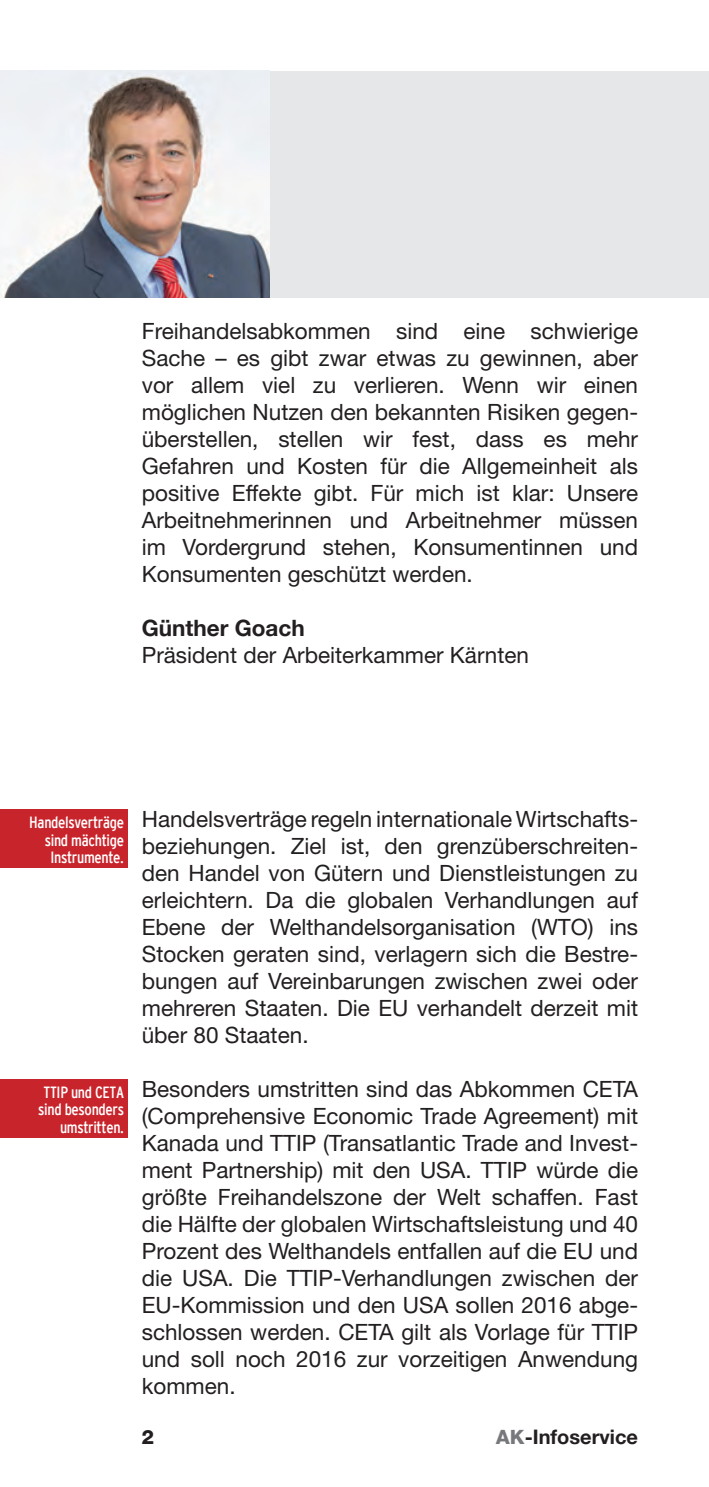
<style>
.page{position:relative;width:709px;height:1487px;background:#fff}
.page>*{position:absolute;margin:0;border:0;box-sizing:border-box;transform-origin:0 0}
.t1{font:22.5px/27px "Helvetica Neue";color:#231f20;text-align:justify}
.t2{font:700 22.5px "Helvetica Neue";color:#231f20}
.t3{font:700 20px "Helvetica Neue";color:#231f20}
.t4{font:800 20px "Neue Helvetica BQ";color:#231f20}
.t5{font:condensed 16.25px/17.5px "Interstate";letter-spacing:-.02em;color:#fff;text-align:right}
.s1{font-family:"Neue Helvetica BQ";font-weight:800;color:#76787b}
</style>
<div class="page">
<div style="left:0;top:71px;width:709px;height:227px;background:#e6e7e9"></div>
<img style="left:0;top:71px;width:269px;height:227px">
<div style="left:0;top:810px;width:128px;height:58px;background:#c8242b"></div>
<div style="left:0;top:1079px;width:128px;height:59px;background:#c8242b"></div>
<p class="t1" style="left:142px;top:317px;width:498px">Freihandelsabkommen sind eine schwierige Sache – es gibt zwar etwas zu gewinnen, aber vor allem viel zu verlieren. Wenn wir einen möglichen Nutzen den bekannten Risiken gegen&shy;überstellen, stellen wir fest, dass es mehr Gefahren und Kosten für die Allgemeinheit als positive Effekte gibt. Für mich ist klar: Unsere Arbeitnehmerinnen und Arbeitnehmer müssen im Vordergrund stehen, Konsumentinnen und Konsumenten geschützt werden.</p>
<p class="t2" style="left:142px;top:611px;width:164px">Günther Goach</p>
<p class="t1" style="left:142px;top:641px;width:389px">Präsident der Arbeiterkammer Kärnten</p>
<p class="t5" style="left:29px;top:813px;width:96px">Handelsverträge sind mächtige<br>Instrumente.</p>
<p class="t5" style="left:38px;top:1083px;width:87px">TTIP und CETA sind besonders umstritten.</p>
<p class="t1" style="left:142px;top:806px;width:498px">Handelsverträge regeln internationale Wirtschafts&shy;beziehungen. Ziel ist, den grenzüberschreiten&shy;den Handel von Gütern und Dienstleistungen zu erleichtern. Da die globalen Verhandlungen auf Ebene der Welthandelsorganisation (WTO) ins Stocken geraten sind, verlagern sich die Bestre&shy;bungen auf Vereinbarungen zwischen zwei oder mehreren Staaten. Die EU verhandelt derzeit mit über 80 Staaten.</p>
<p class="t1" style="left:142px;top:1076px;width:498px">Besonders umstritten sind das Abkommen CETA (Comprehensive Economic Trade Agreement) mit Kanada und TTIP (Transatlantic Trade and Invest&shy;ment Partnership) mit den USA. TTIP würde die größte Freihandelszone der Welt schaffen. Fast die Hälfte der globalen Wirtschaftsleistung und 40<br>Prozent des Welthandels entfallen auf die EU und die USA. Die TTIP-Verhandlungen zwischen der EU-Kommission und den USA sollen 2016 abge&shy;schlossen werden. CETA gilt als Vorlage für TTIP und soll noch 2016 zur vorzeitigen Anwendung kommen.</p>
<p class="t4" style="left:142px;top:1424px;width:14px">2</p>
<p class="t3" style="left:496px;top:1421px;width:144px"><span class="s1">AK</span>-Infoservice</p>
</div>
